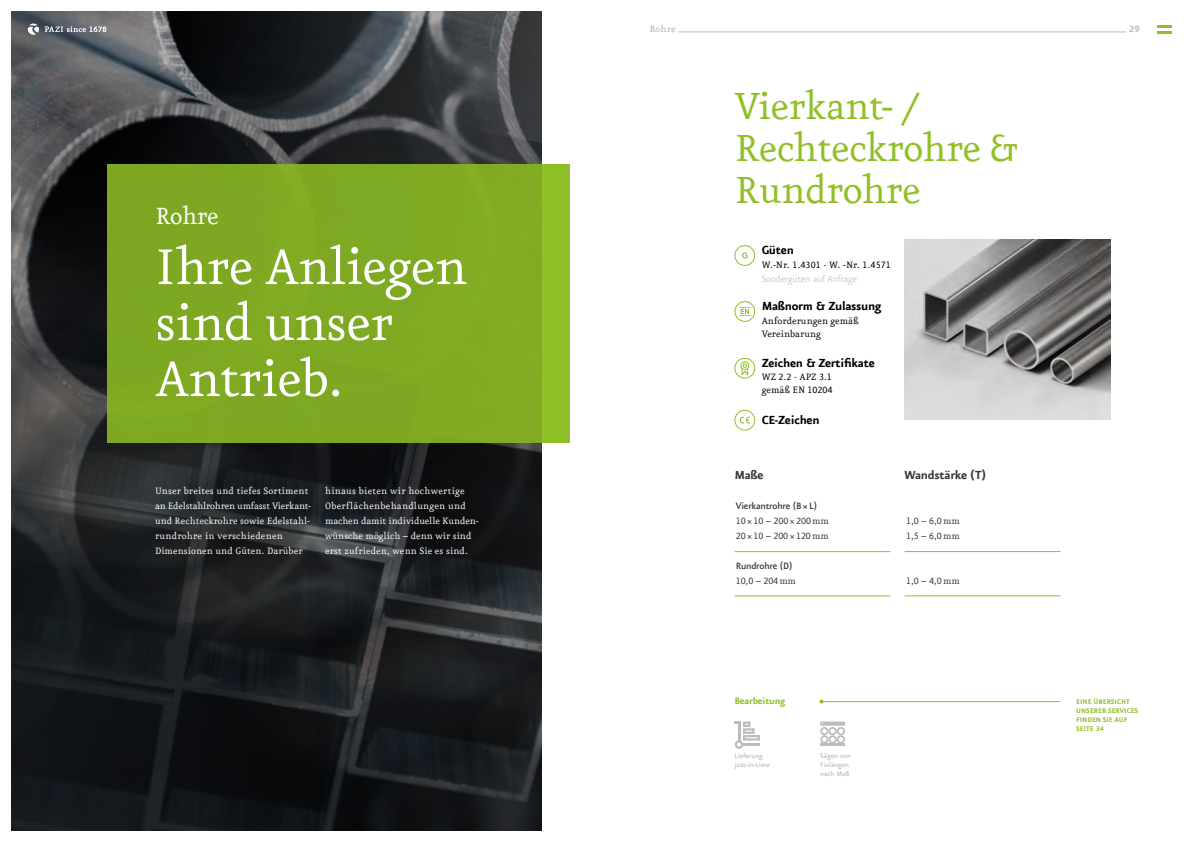
<style>
.page{position:relative;width:1191px;height:842px;background:#fff}
.page>*{position:absolute;margin:0;border:0;box-sizing:border-box;transform-origin:0 0}
.t1{font:60px/56px "CSP Eureka Roman";letter-spacing:-.02em;color:#fff}
.t2{font:45px/42px "CSP Eureka Roman";letter-spacing:-.02em;color:#90c027}
.t3{font:28px "CSP Eureka Roman";letter-spacing:-.02em;color:#fff}
.t4{font:14px "CSP Eureka Sans Bold";letter-spacing:-.02em;color:#000}
.t5{font:14px "CSP Eureka Sans Bold";letter-spacing:-.02em;color:#36383b}
.t6{font:11px/15px "CSP Eureka Roman";letter-spacing:.005em;color:#fff}
.t7{font:11px/13px "CSP Eureka Roman";color:#000}
.t8{font:11px/15px "CSP Eureka Roman";letter-spacing:-.01em;color:#36383b}
.t9{font:11px "CSP Eureka Sans Medium";letter-spacing:-.02em;color:#36383b}
.t10{font:11px "CSP Eureka Sans Light";letter-spacing:.01em;color:#babdbc}
.t11{font:11px "CSP Eureka Sans Bold";letter-spacing:-.02em;color:#90c027}
.t12{font:11px "CSP Eureka Medium";color:#babdbc}
.t13{font:11px "CSP Eureka Bold";color:#babdbc}
.t14{font:8px/9px "CSP Eureka Sans Bold";color:#90c027}
.t15{font:8px/9px "CSP Eureka Sans Medium";color:#babdbc}
</style>
<div class="page">
<img style="left:904px;top:239px;width:206px;height:180px">
<svg style="left:11px;top:11px;width:530px;height:820px;background:#272a2c"></svg>
<hr style="left:904px;top:551px;width:156px;height:1px;background:#90c027">
<hr style="left:904px;top:596px;width:156px;height:1px;background:#90c027">
<div style="left:113px;top:443px;width:401px;height:157px;background:#000;opacity:.75"></div>
<hr style="left:734px;top:551px;width:156px;height:1px;background:#90c027">
<hr style="left:734px;top:596px;width:156px;height:1px;background:#90c027">
<svg style="left:742px;top:252px;width:5px;height:6px"></svg>
<div style="left:734px;top:245px;width:21px;height:21px;border:1px solid #90c027;border-radius:50%"></div>
<div style="left:734px;top:358px;width:21px;height:21px;border:1px solid #90c027;border-radius:50%"></div>
<div style="left:740px;top:361px;width:9px;height:9px;border:1px solid #90c027;border-radius:50%"></div>
<svg style="left:741px;top:364px;width:7px;height:13px"></svg>
<svg style="left:739px;top:417px;width:11px;height:7px"></svg>
<div style="left:734px;top:410px;width:21px;height:21px;border:1px solid #90c027;border-radius:50%"></div>
<svg style="left:739px;top:307px;width:11px;height:9px"></svg>
<div style="left:734px;top:301px;width:21px;height:21px;border:1px solid #90c027;border-radius:50%"></div>
<div style="left:107px;top:164px;width:462px;height:278px;background:#7ea922"></div>
<svg style="left:45px;top:26px;width:61px;height:6px"></svg>
<svg style="left:28px;top:24px;width:11px;height:11px"></svg>
<svg style="left:734px;top:721px;width:26px;height:28px"></svg>
<hr style="left:820px;top:744px;width:25px;height:2px;background:#babdbc">
<svg style="left:820px;top:721px;width:25px;height:23px"></svg>
<hr style="left:821px;top:701px;width:239px;height:1px;background:#90c027">
<svg style="left:819px;top:700px;width:4px;height:4px"></svg>
<svg style="left:1157px;top:26px;width:14px;height:2px"></svg>
<hr style="left:1157px;top:31px;width:14px;height:3px;background:#90c027">
<hr style="left:678px;top:32px;width:448px;height:1px;background:#babdbc">
<h3 class="t3" style="left:155px;top:203px;width:65px">Rohre</h3>
<h1 class="t1" style="left:155px;top:241px;width:314px">Ihre Anliegen sind unser<br>Antrieb.</h1>
<p class="t6" style="left:155px;top:484px;width:157px">Unser breites und tiefes Sortiment an Edelstahlrohren umfasst Vierkant&shy;und Rechteckrohre sowie Edelstahl&shy;rundrohre in verschiedenen Dimensionen und Güten. Darüber</p>
<p class="t6" style="left:325px;top:484px;width:154px">hinaus bieten wir hochwertige<br>Oberflächenbehandlungen und machen damit individuelle Kunden&shy;wünsche möglich – denn wir sind erst zufrieden, wenn Sie es sind.</p>
<p class="t12" style="left:649px;top:24px;width:28px">Rohre</p>
<p class="t13" style="left:1128px;top:24px;width:13px">29</p>
<h2 class="t2" style="left:734px;top:87px;width:286px">Vierkant- /<br>Rechteckrohre &amp;<br>Rundrohre</h2>
<p class="t4" style="left:761px;top:243px;width:34px">Güten</p>
<p class="t7" style="left:761px;top:259px;width:131px">W.-Nr. 1.4301 · W. -Nr. 1.4571</p>
<p class="t10" style="left:761px;top:274px;width:97px">Sondergüten auf Anfrage</p>
<p class="t4" style="left:761px;top:299px;width:121px">Maßnorm &amp; Zulassung</p>
<p class="t7" style="left:761px;top:315px;width:99px">Anforderungen gemäß<br>Vereinbarung</p>
<p class="t4" style="left:761px;top:356px;width:115px">Zeichen &amp; Zertifikate</p>
<p class="t7" style="left:761px;top:370px;width:72px">WZ 2.2 · APZ 3.1 gemäß EN 10204</p>
<p class="t4" style="left:761px;top:413px;width:59px">CE-Zeichen</p>
<p class="t5" style="left:734px;top:468px;width:31px">Maße</p>
<p class="t8" style="left:736px;top:514px;width:94px">10×10 – 200×200mm<br>20×10 – 200×120mm</p>
<p class="t8" style="left:736px;top:574px;width:62px">10,0 – 204mm</p>
<p class="t9" style="left:736px;top:501px;width:83px">Vierkantrohre (B×L)</p>
<p class="t9" style="left:736px;top:561px;width:58px">Rundrohre (D)</p>
<p class="t5" style="left:904px;top:468px;width:83px">Wandstärke (T)</p>
<p class="t8" style="left:906px;top:514px;width:55px">1,0 – 6,0mm<br>1,5 – 6,0mm</p>
<p class="t8" style="left:906px;top:574px;width:55px">1,0 – 4,0mm</p>
<p class="t11" style="left:734px;top:695px;width:52px">Bearbeitung</p>
<p class="t15" style="left:734px;top:751px;width:37px">Lieferung just-in-time</p>
<p class="t15" style="left:820px;top:751px;width:32px">Sägen von<br>Fixlängen nach Maß</p>
<p class="t14" style="left:1076px;top:697px;width:64px">EINE ÜBERSICHT<br>UNSERER SERVICES<br>FINDEN SIE AUF<br>SEITE 34</p>
</div>
